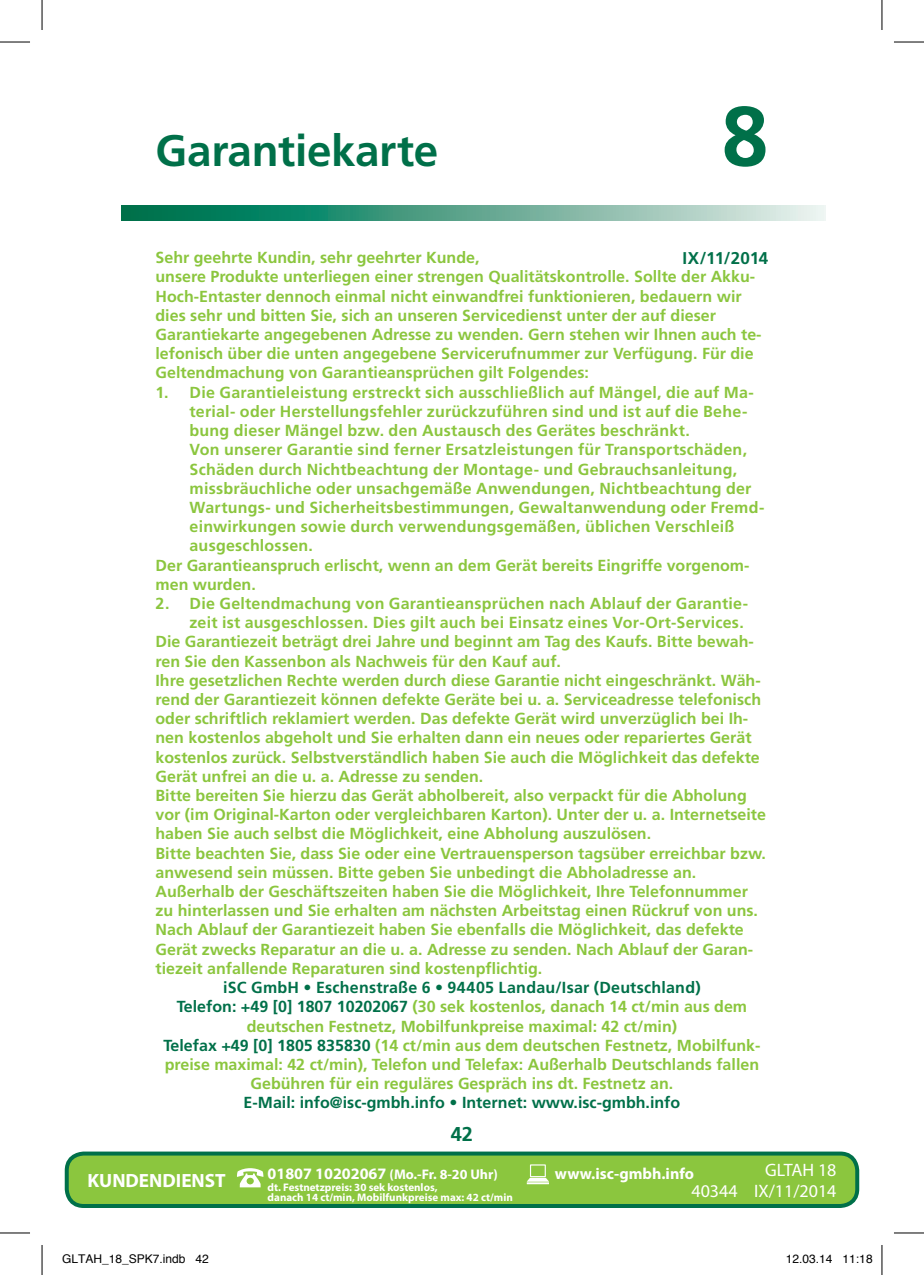
<style>
.page{position:relative;width:924px;height:1275px;background:#fff}
.page>*{position:absolute;margin:0;border:0;box-sizing:border-box;transform-origin:0 0}
.t1{font:700 84px "Frutiger";color:#007049}
.t2{font:700 44px "Frutiger";letter-spacing:-.005em;color:#007049}
.t3{font:700 20px "Frutiger";color:#007049}
.t4{font:700 19.2px "Myriad Pro";color:#fff}
.t5{font:18px/21.6px "Myriad Pro";color:#fff;text-align:right}
.t6{font:700 17px "Frutiger";letter-spacing:-.005em;color:#007049}
.t7{font:700 16px/19.2px "Frutiger";color:#8bc63e}
.t8{font:700 16px "Frutiger";color:#007049}
.t9{font:700 16px "Myriad Pro";color:#fff}
.t10{font:700 14px "Myriad Pro";color:#fff}
.t11{font:12px "Helvetica";color:#000}
.t12{font:700 11px/10px "Myriad Pro";color:#fff}
.s1{color:#007049}
.s2{font-size:16px}
</style>
<div class="page">
<svg style="left:122px;top:205px;width:703px;height:16px;background:#60a993"></svg>
<div style="left:67px;top:1153px;width:789px;height:53px;background:#8bc63e;border-radius:17px"></div>
<div style="left:65px;top:1151px;width:793px;height:57px;border:4px solid #007049;border-radius:17px"></div>
<svg style="left:526px;top:1164px;width:23px;height:20px"></svg>
<svg style="left:237px;top:1168px;width:26px;height:19px"></svg>
<hr style="left:0;top:42px;width:30px;height:1px;background:#000">
<hr style="left:893px;top:42px;width:30px;height:1px;background:#000">
<hr style="left:0;top:1232px;width:30px;height:1px;background:#000">
<hr style="left:893px;top:1232px;width:30px;height:1px;background:#000">
<hr style="left:42px;top:0;width:1px;height:30px;background:#000">
<hr style="left:42px;top:1245px;width:1px;height:30px;background:#000">
<hr style="left:881px;top:0;width:1px;height:30px;background:#000">
<hr style="left:881px;top:1245px;width:1px;height:30px;background:#000">
<h2 class="t2" style="left:155px;top:125px;width:284px">Garantiekarte</h2>
<h1 class="t1" style="left:721px;top:87px;width:48px">8</h1>
<p class="t7" style="left:155px;top:248px;width:607px">Sehr geehrte Kundin, sehr geehrter Kunde,<br>unsere Produkte unterliegen einer strengen Qualitätskontrolle. Sollte der Akku-Hoch-Entaster dennoch einmal nicht einwandfrei funktionieren, bedauern wir dies sehr und bitten Sie, sich an unseren Servicedienst unter der auf dieser Garantiekarte angegebenen Adresse zu wenden. Gern stehen wir Ihnen auch te&shy;lefonisch über die unten angegebene Servicerufnummer zur Verfügung. Für die Geltendmachung von Garantieansprüchen gilt Folgendes:</p>
<p class="t7" style="left:155px;top:382px;width:599px">1. Die Garantieleistung erstreckt sich ausschließlich auf Mängel, die auf Ma-</p>
<p class="t7" style="left:189px;top:401px;width:559px">terial- oder Herstellungsfehler zurückzuführen sind und ist auf die Behe-</p>
<p class="t7" style="left:189px;top:421px;width:501px">bung dieser Mängel bzw. den Austausch des Gerätes beschränkt.</p>
<p class="t7" style="left:189px;top:440px;width:559px">Von unserer Garantie sind ferner Ersatzleistungen für Transportschäden,</p>
<p class="t7" style="left:189px;top:459px;width:549px">Schäden durch Nichtbeachtung der Montage- und Gebrauchsanleitung,</p>
<p class="t7" style="left:189px;top:478px;width:563px">missbräuchliche oder unsachgemäße Anwendungen, Nichtbeachtung der</p>
<p class="t7" style="left:189px;top:497px;width:576px">Wartungs- und Sicherheitsbestimmungen, Gewaltanwendung oder Fremd-</p>
<p class="t7" style="left:189px;top:517px;width:546px">einwirkungen sowie durch verwendungsgemäßen, üblichen Verschleiß</p>
<p class="t7" style="left:189px;top:536px;width:125px">ausgeschlossen.</p>
<p class="t7" style="left:155px;top:555px;width:595px">Der Garantieanspruch erlischt, wenn an dem Gerät bereits Eingriffe vorgenom-</p>
<p class="t7" style="left:155px;top:574px;width:102px">men wurden.</p>
<p class="t7" style="left:155px;top:593px;width:594px">2. Die Geltendmachung von Garantieansprüchen nach Ablauf der Garantie-</p>
<p class="t7" style="left:189px;top:613px;width:555px">zeit ist ausgeschlossen. Dies gilt auch bei Einsatz eines Vor-Ort-Services.</p>
<p class="t7" style="left:155px;top:632px;width:599px">Die Garantiezeit beträgt drei Jahre und beginnt am Tag des Kaufs. Bitte bewah-</p>
<p class="t7" style="left:155px;top:651px;width:407px">ren Sie den Kassenbon als Nachweis für den Kauf auf.</p>
<p class="t7" style="left:155px;top:670px;width:606px">Ihre gesetzlichen Rechte werden durch diese Garantie nicht eingeschränkt. Wäh-</p>
<p class="t7" style="left:155px;top:689px;width:606px">rend der Garantiezeit können defekte Geräte bei u. a. Serviceadresse telefonisch</p>
<p class="t7" style="left:155px;top:709px;width:594px">oder schriftlich reklamiert werden. Das defekte Gerät wird unverzüglich bei Ih-</p>
<p class="t7" style="left:155px;top:728px;width:597px">nen kostenlos abgeholt und Sie erhalten dann ein neues oder repariertes Gerät</p>
<p class="t7" style="left:155px;top:747px;width:605px">kostenlos zurück. Selbstverständlich haben Sie auch die Möglichkeit das defekte</p>
<p class="t7" style="left:155px;top:766px;width:329px">Gerät unfrei an die u. a. Adresse zu senden.</p>
<p class="t7" style="left:155px;top:785px;width:592px">Bitte bereiten Sie hierzu das Gerät abholbereit, also verpackt für die Abholung</p>
<p class="t7" style="left:155px;top:805px;width:611px">vor (im Original-Karton oder vergleichbaren Karton). Unter der u. a. Internetseite</p>
<p class="t7" style="left:155px;top:824px;width:497px">haben Sie auch selbst die Möglichkeit, eine Abholung auszulösen.</p>
<p class="t7" style="left:155px;top:843px;width:611px">Bitte beachten Sie, dass Sie oder eine Vertrauensperson tagsüber erreichbar bzw.</p>
<p class="t7" style="left:155px;top:862px;width:542px">anwesend sein müssen. Bitte geben Sie unbedingt die Abholadresse an.</p>
<p class="t7" style="left:155px;top:881px;width:593px">Außerhalb der Geschäftszeiten haben Sie die Möglichkeit, Ihre Telefonnummer</p>
<p class="t7" style="left:155px;top:901px;width:603px">zu hinterlassen und Sie erhalten am nächsten Arbeitstag einen Rückruf von uns.</p>
<p class="t7" style="left:155px;top:920px;width:589px">Nach Ablauf der Garantiezeit haben Sie ebenfalls die Möglichkeit, das defekte</p>
<p class="t7" style="left:155px;top:939px;width:599px">Gerät zwecks Reparatur an die u. a. Adresse zu senden. Nach Ablauf der Garan-</p>
<p class="t7" style="left:155px;top:958px;width:388px">tiezeit anfallende Reparaturen sind kostenpflichtig.</p>
<p class="t7" style="left:163px;top:977px;width:598px;text-align:center"><span class="s1">iSC GmbH • Eschenstraße 6 • 94405 Landau/Isar (Deutschland)<br>Telefon: +49 [0] 1807 10202067</span> (30 sek kostenlos, danach 14 ct/min aus dem deutschen Festnetz, Mobilfunkpreise maximal: 42 ct/min)<br><span class="s1">Telefax +49 [0] 1805 835830</span> (14 ct/min aus dem deutschen Festnetz, Mobilfunk&shy;preise maximal: 42 ct/min), Telefon und Telefax: Außerhalb Deutschlands fallen Gebühren für ein reguläres Gespräch ins dt. Festnetz an.</p>
<p class="t8" style="left:243px;top:1093px;width:438px">E-Mail: info@isc-gmbh.info • Internet: www.isc-gmbh.info</p>
<p class="t6" style="left:682px;top:248px;width:87px">IX/11/2014</p>
<p class="t3" style="left:450px;top:1122px;width:24px">42</p>
<p class="t10" style="left:267px;top:1166px;width:231px"><span class="s2">01807 10202067</span> (Mo.-Fr. 8-20 Uhr)</p>
<p class="t12" style="left:267px;top:1182px;width:246px">dt. Festnetzpreis: 30 sek kostenlos,<br>danach 14 ct/min, Mobilfunkpreise max: 42 ct/min</p>
<p class="t4" style="left:87px;top:1169px;width:140px">KUNDENDIENST</p>
<p class="t9" style="left:554px;top:1164px;width:140px">www.isc-gmbh.info</p>
<p class="t5" style="left:691px;top:1159px;width:146px">GLTAH 18<br>40344 IX/11/2014</p>
<p class="t11" style="left:62px;top:1249px;width:148px">GLTAH_18_SPK7.indb 42</p>
<p class="t11" style="left:785px;top:1249px;width:88px">12.03.14 11:18</p>
</div>
